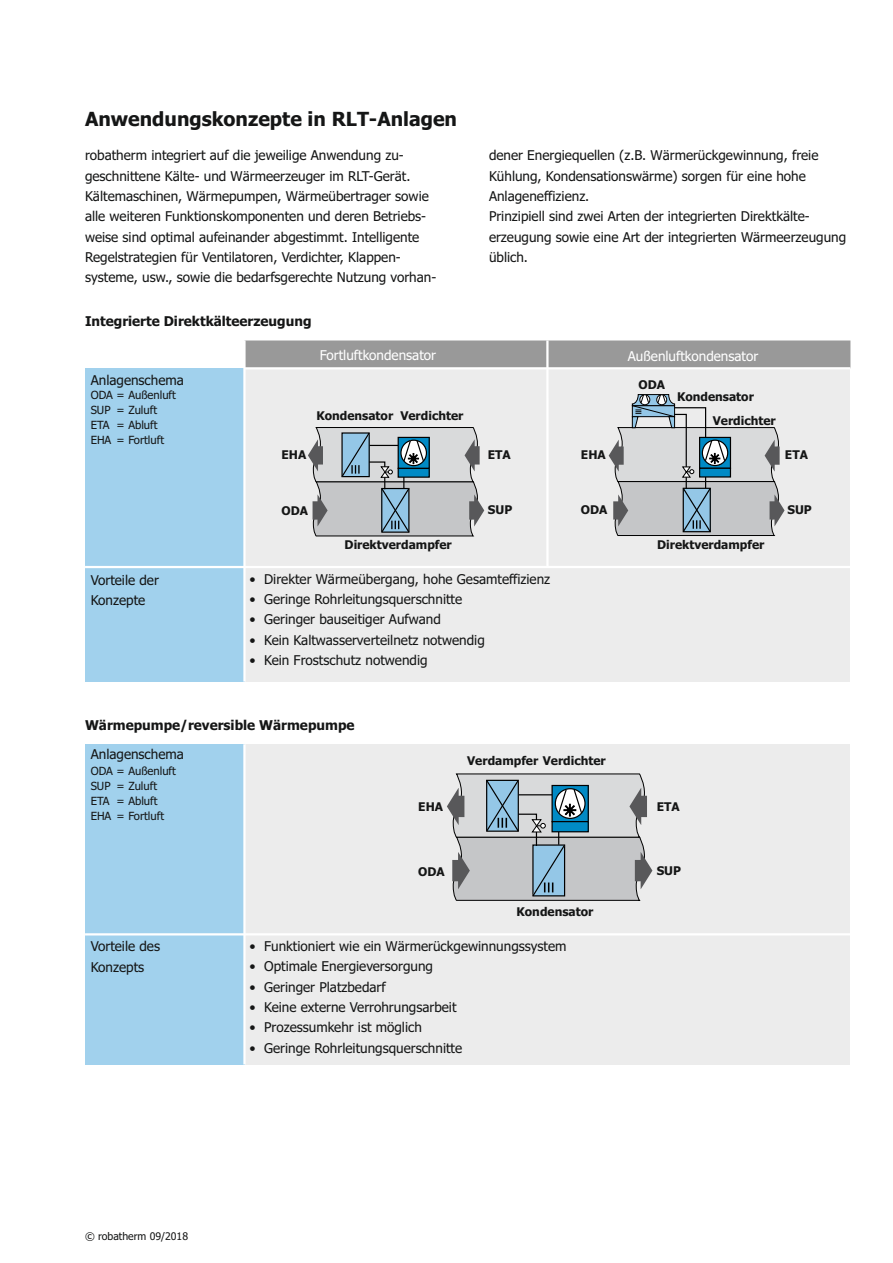
<style>
.page{position:relative;width:893px;height:1263px;background:#fff}
.page>*{position:absolute;margin:0;border:0;box-sizing:border-box;transform-origin:0 0}
.t1{font:700 19.5px "Tahoma";color:#151616}
.t2{font:13.5px/20.4px "Tahoma";color:#151616}
.t3{font:700 13.5px "Tahoma";color:#151616}
.t4{font:13.5px "Tahoma";color:#fff}
.t5{font:13.5px "Tahoma";color:#313130}
.t6{font:700 12px "Tahoma";color:#151616}
.t7{font:11.25px/15px "Tahoma";color:#151616}
.t8{font:10.5px "Tahoma";color:#151616}
.s1{color:#313130}
</style>
<div class="page">
<div style="left:244px;top:368px;width:606px;height:314px;background:#ececec"></div>
<div style="left:85px;top:368px;width:159px;height:314px;background:#a1d1ed"></div>
<hr style="left:85px;top:566px;width:765px;height:2px;background:#fff">
<svg style="left:308px;top:427px;width:176px;height:110px;background:#adb7bd"></svg>
<svg style="left:609px;top:394px;width:176px;height:142px"></svg>
<div style="left:246px;top:340px;width:604px;height:27px;background:#999"></div>
<hr style="left:244px;top:367px;width:606px;height:2px;background:#fff">
<hr style="left:546px;top:340px;width:3px;height:227px;background:#fff">
<hr style="left:243px;top:340px;width:3px;height:342px;background:#fff">
<div style="left:244px;top:744px;width:606px;height:320px;background:#ececec"></div>
<div style="left:85px;top:744px;width:159px;height:320px;background:#a1d1ed"></div>
<hr style="left:85px;top:933px;width:765px;height:2px;background:#fff">
<svg style="left:447px;top:774px;width:205px;height:127px;background:#aeb9bf"></svg>
<hr style="left:243px;top:744px;width:3px;height:320px;background:#fff">
<h1 class="t1" style="left:85px;top:111px;width:374px">Anwendungskonzepte in RLT-Anlagen</h1>
<p class="t2" style="left:85px;top:146px;width:353px">robatherm integriert auf die jeweilige Anwendung zu&shy;geschnittene Kälte- und Wärmeerzeuger im RLT-Gerät.<br>Kältemaschinen, Wärmepumpen, Wärmeübertrager sowie alle weiteren Funktionskomponenten und deren Betriebs&shy;weise sind optimal aufeinander abgestimmt. Intelligente Regelstrategien für Ventilatoren, Verdichter, Klappen&shy;systeme, usw., sowie die bedarfsgerechte Nutzung vorhan-</p>
<p class="t2" style="left:489px;top:146px;width:359px">dener Energiequellen (z.B. Wärmerückgewinnung, freie Kühlung, Kondensationswärme) sorgen für eine hohe Anlageneffizienz.<br>Prinzipiell sind zwei Arten der integrierten Direktkälte&shy;erzeugung sowie eine Art der integrierten Wärmeerzeugung üblich.</p>
<p class="t3" style="left:85px;top:316px;width:228px">Integrierte Direktkälteerzeugung</p>
<p class="t4" style="left:320px;top:350px;width:118px">Fortluftkondensator</p>
<p class="t4" style="left:628px;top:350px;width:132px">Außenluftkondensator</p>
<p class="t2" style="left:91px;top:371px;width:95px">Anlagenschema</p>
<p class="t7" style="left:91px;top:389px;width:87px">ODA = Außenluft<br>SUP<br>ETA<br>EHA</p>
<p class="t7" style="left:117px;top:404px;width:49px">= Zuluft = Abluft = Fortluft</p>
<p class="t2" style="left:91px;top:571px;width:70px">Vorteile der<br>Konzepte</p>
<p class="t6" style="left:316px;top:410px;width:148px">Kondensator Verdichter</p>
<p class="t6" style="left:281px;top:450px;width:26px">EHA</p>
<p class="t6" style="left:281px;top:506px;width:28px">ODA</p>
<p class="t6" style="left:345px;top:540px;width:109px">Direktverdampfer</p>
<p class="t6" style="left:488px;top:450px;width:24px">ETA</p>
<p class="t6" style="left:488px;top:505px;width:26px">SUP</p>
<p class="t2" style="left:249px;top:570px;width:302px">• Direkter Wärmeübergang, hohe Gesamteffizienz</p>
<p class="t2" style="left:249px;top:610px;width:193px">• Geringer bauseitiger Aufwand</p>
<p class="t2" style="left:249px;top:590px;width:214px">• Geringe Rohrleitungsquerschnitte</p>
<p class="t2" style="left:249px;top:631px;width:237px">• Kein Kaltwasserverteilnetz notwendig</p>
<p class="t2" style="left:249px;top:651px;width:180px">• Kein Frostschutz notwendig</p>
<p class="t3" style="left:85px;top:720px;width:271px">Wärmepumpe/reversible Wärmepumpe</p>
<p class="t6" style="left:581px;top:450px;width:26px">EHA</p>
<p class="t6" style="left:581px;top:505px;width:28px">ODA</p>
<p class="t5" style="left:91px;top:749px;width:95px">Anlagenschema</p>
<p class="t7" style="left:91px;top:765px;width:87px">ODA = Außenluft<br>SUP<br>ETA<br>EHA</p>
<p class="t7" style="left:117px;top:779px;width:49px">= Zuluft = Abluft = Fortluft</p>
<p class="t2" style="left:91px;top:937px;width:129px"><span class="s1">V</span>orteile des <span class="s1">onzepts<br></span>Konzepts</p>
<p class="t6" style="left:418px;top:801px;width:26px">EHA</p>
<p class="t6" style="left:467px;top:756px;width:140px">Verdampfer Verdichter</p>
<p class="t6" style="left:418px;top:866px;width:28px">ODA</p>
<p class="t6" style="left:517px;top:907px;width:78px">Kondensator</p>
<p class="t2" style="left:249px;top:937px;width:319px">• Funktioniert wie ein Wärmerückgewinnungssystem</p>
<p class="t2" style="left:249px;top:957px;width:185px">• Optimale Energieversorgung</p>
<p class="t2" style="left:249px;top:978px;width:138px">• Geringer Platzbedarf</p>
<p class="t2" style="left:249px;top:998px;width:209px">• Keine externe Verrohrungsarbeit</p>
<p class="t2" style="left:249px;top:1018px;width:174px">• Prozessumkehr ist möglich</p>
<p class="t2" style="left:249px;top:1039px;width:214px">• Geringe Rohrleitungsquerschnitte</p>
<p class="t6" style="left:638px;top:380px;width:28px">ODA</p>
<p class="t6" style="left:677px;top:392px;width:78px">Kondensator</p>
<p class="t6" style="left:713px;top:415px;width:64px">Verdichter</p>
<p class="t6" style="left:785px;top:450px;width:24px">ETA</p>
<p class="t6" style="left:657px;top:540px;width:109px">Direktverdampfer</p>
<p class="t6" style="left:787px;top:505px;width:26px">SUP</p>
<p class="t6" style="left:657px;top:801px;width:24px">ETA</p>
<p class="t6" style="left:657px;top:866px;width:26px">SUP</p>
<p class="t8" style="left:85px;top:1232px;width:105px">© robatherm 09/2018</p>
</div>
